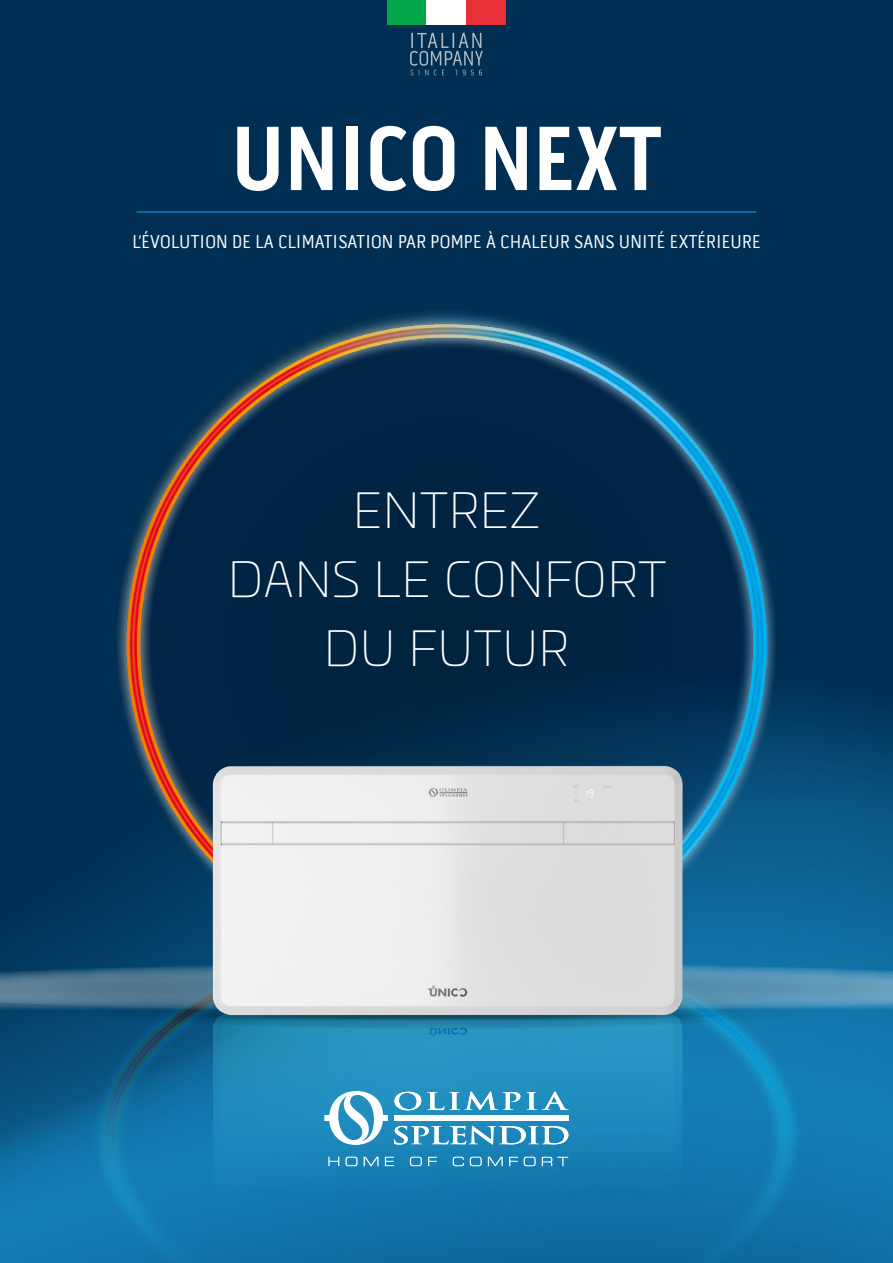
<style>
.page{position:relative;width:893px;height:1263px;background:#002f53}
.page>*{position:absolute;margin:0;border:0;box-sizing:border-box;transform-origin:0 0}
.t1{font:700 93px "Pill Gothic 300 mg";color:#fff}
.t2{font:200 48.45px/69px "Univia Pro";letter-spacing:.02em;color:#fff;text-align:center}
.t3{font:18.9px "Pill Gothic 300 mg";letter-spacing:.01em;color:#fff}
</style>
<div class="page">
<img style="left:0;top:702px;width:893px;height:561px">
<img style="left:16px;top:929px;width:839px;height:334px">
<img style="left:203px;top:1029px;width:487px;height:198px">
<svg style="left:394px;top:1092px;width:27px;height:18px"></svg>
<svg style="left:427px;top:1091px;width:93px;height:19px;background:#64b1d2"></svg>
<svg style="left:527px;top:1091px;width:42px;height:19px"></svg>
<svg style="left:394px;top:1126px;width:174px;height:18px;background:#6db1d2"></svg>
<div style="left:394px;top:1115px;width:175px;height:6px;background:#fff"></div>
<svg style="left:324px;top:1091px;width:64px;height:54px;background:#7cbcd9"></svg>
<svg style="left:328px;top:1157px;width:11px;height:9px"></svg>
<svg style="left:345px;top:1157px;width:13px;height:9px"></svg>
<svg style="left:364px;top:1157px;width:15px;height:9px"></svg>
<svg style="left:385px;top:1157px;width:9px;height:9px"></svg>
<svg style="left:410px;top:1157px;width:12px;height:9px"></svg>
<svg style="left:428px;top:1157px;width:9px;height:9px"></svg>
<svg style="left:453px;top:1157px;width:11px;height:9px"></svg>
<svg style="left:470px;top:1157px;width:12px;height:9px"></svg>
<svg style="left:488px;top:1157px;width:15px;height:9px"></svg>
<svg style="left:509px;top:1157px;width:9px;height:9px"></svg>
<svg style="left:524px;top:1157px;width:12px;height:9px"></svg>
<svg style="left:542px;top:1157px;width:26px;height:9px"></svg>
<img style="left:110px;top:313px;width:673px;height:650px">
<hr style="left:137px;top:211px;width:619px;height:2px;background:#0098d6">
<img style="left:54px;top:1011px;width:775px;height:18px">
<img style="left:83px;top:1011px;width:678px;height:16px">
<img style="left:161px;top:1011px;width:593px;height:9px">
<img style="left:183px;top:1011px;width:519px;height:9px">
<img style="left:0;top:963px;width:893px;height:48px">
<img style="left:0;top:965px;width:893px;height:45px">
<img style="left:203px;top:754px;width:487px;height:262px">
<div style="left:387px;top:0;width:40px;height:25px;background:#04a64a"></div>
<div style="left:427px;top:0;width:39px;height:25px;background:#fff"></div>
<div style="left:466px;top:0;width:40px;height:25px;background:#e73038"></div>
<svg style="left:410px;top:33px;width:73px;height:42px"></svg>
<h1 class="t1" style="left:231px;top:103px;width:432px">UNICO NEXT</h1>
<p class="t3" style="left:132px;top:230px;width:629px">L’ÉVOLUTION DE LA CLIMATISATION PAR POMPE À CHALEUR SANS UNITÉ EXTÉRIEURE</p>
<h2 class="t2" style="left:228px;top:474px;width:440px">ENTREZ<br>DANS LE CONFORT<br>DU FUTUR</h2>
</div>
